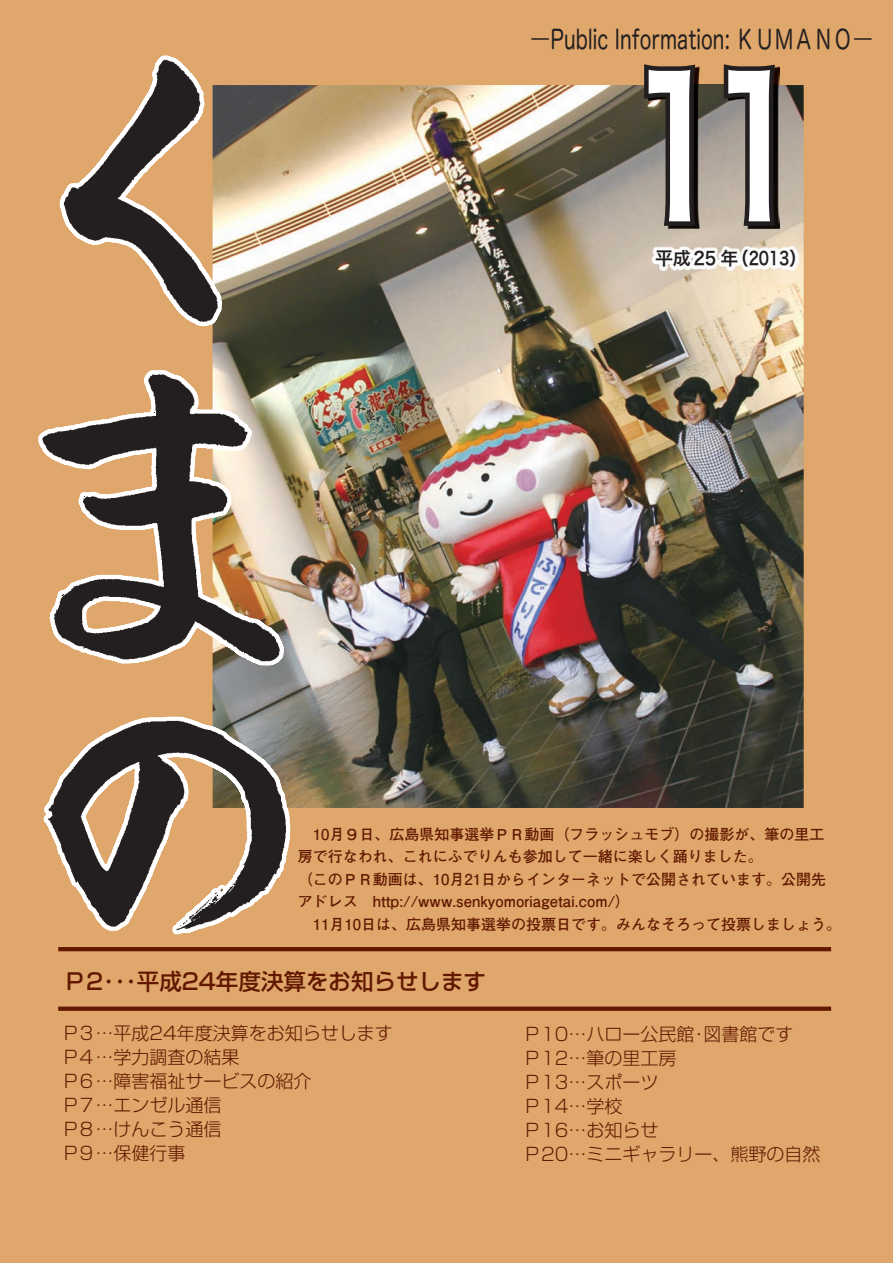
<style>
.page{position:relative;width:893px;height:1263px;background:#dfa76b}
.page>*{position:absolute;margin:0;border:0;box-sizing:border-box;transform-origin:0 0}
.t1{font:189px "Hira Kaku Pro N W6";color:#fff;scale:.75 1}
.t2{font:26.25px "Hira Maru Pro W4";letter-spacing:.005em;color:#231f20;scale:.77 1}
.t3{font:500 22.5px "Shin Go Pro";color:#621800}
.t4{font:300 18px/24px "Shin Go Pro";color:#621800}
.t5{font:18px "Hira Kaku Pro N W6";letter-spacing:-.01em;color:#231f20}
.t6{font:700 15px/22.5px "Futo Go B101 Pro";color:#621800}
</style>
<div class="page">
<img style="left:213px;top:85px;width:591px;height:723px">
<hr style="left:58px;top:947px;width:773px;height:4px;background:#621800">
<div style="left:58px;top:1006px;width:773px;height:5px;background:#621800"></div>
<img style="left:653px;top:247px;width:145px;height:23px">
<img style="left:700px;top:84px;width:19px;height:145px">
<svg style="left:640px;top:64px;width:60px;height:167px;background:#48423c"></svg>
<svg style="left:719px;top:64px;width:61px;height:167px;background:#564e48"></svg>
<svg style="left:59px;top:56px;width:167px;height:275px"></svg>
<svg style="left:38px;top:366px;width:250px;height:304px"></svg>
<svg style="left:43px;top:712px;width:247px;height:219px"></svg>
<svg style="left:64px;top:60px;width:154px;height:262px"></svg>
<svg style="left:42px;top:374px;width:238px;height:287px"></svg>
<svg style="left:52px;top:584px;width:20px;height:20px"></svg>
<svg style="left:48px;top:721px;width:238px;height:209px"></svg>
<svg style="left:172px;top:880px;width:62px;height:54px"></svg>
<h2 class="t2" style="left:530px;top:16px;width:447px">―Public Information: ＫＵＭＡＮＯ―</h2>
<h1 class="t1" style="left:627px;top:-23px;width:242px">11</h1>
<p class="t5" style="left:655px;top:242px;width:154px">平成25 年（2013）</p>
<p class="t6" style="left:298px;top:821px;width:545px">　10月９日、広島県知事選挙ＰＲ動画（フラッシュモブ）の撮影が、筆の里工房で行なわれ、これにふでりんも参加して一緒に楽しく踊りました。<br>（このＰＲ動画は、10月21日からインターネットで公開されています。公開先アドレス　http://www.senkyomoriagetai.com/）<br>　11月10日は、広島県知事選挙の投票日です。みんなそろって投票しましょう。</p>
<h3 class="t3" style="left:63px;top:962px;width:424px">Ｐ2･･･平成24年度決算をお知らせします</h3>
<p class="t4" style="left:64px;top:1019px;width:330px">P３…平成24年度決算をお知らせします<br>P４…学力調査の結果<br>P６…障害福祉サービスの紹介<br>P７…エンゼル通信<br>P８…けんこう通信<br>P９…保健行事</p>
<p class="t4" style="left:523px;top:1020px;width:299px">Ｐ10…ハロー公民館･図書館です<br>Ｐ12…筆の里工房<br>Ｐ13…スポーツ<br>Ｐ14…学校<br>Ｐ16…お知らせ<br>Ｐ20… ミニギャラリー、熊野の自然</p>
</div>
